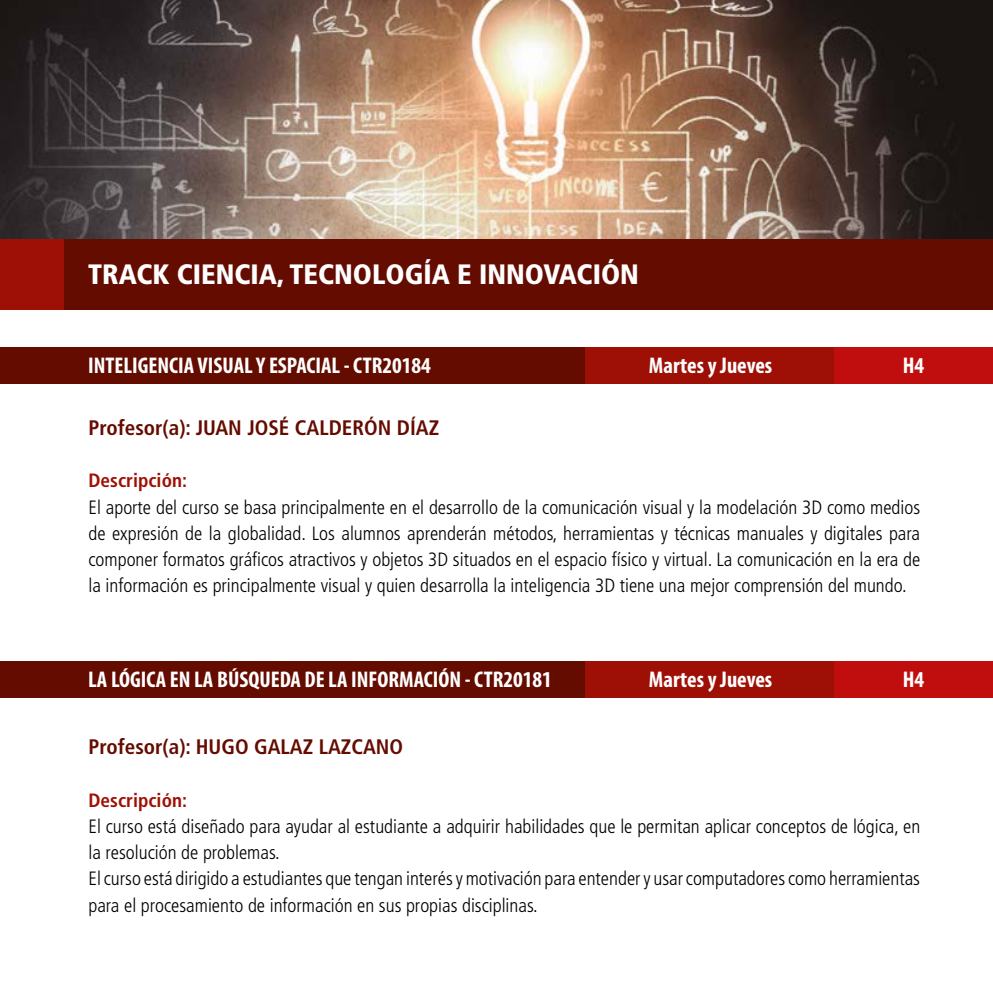
<style>
.page{position:relative;width:993px;height:993px;background:#fff}
.page>*{position:absolute;margin:0;border:0;box-sizing:border-box;transform-origin:0 0}
.t1{font:900 condensed 28px "Frutiger LT Std";color:#fff}
.t2{font:700 condensed 22.75px "Myriad Pro";color:#fff}
.t3{font:700 condensed 21px "Frutiger LT Std";color:#650c00}
.t4{font:300 condensed 19.25px/26.2px "Frutiger LT Std";color:#000;text-align:justify}
.t5{font:700 condensed 19.25px "Frutiger LT Std";color:#9e1006}
</style>
<div class="page">
<img style="left:0;top:0;width:992px;height:239px">
<div style="left:0;top:661px;width:584px;height:36px;background:#650c00"></div>
<div style="left:584px;top:661px;width:252px;height:36px;background:#9e1006"></div>
<div style="left:833px;top:661px;width:159px;height:36px;background:#c00d0e"></div>
<div style="left:0;top:347px;width:584px;height:36px;background:#650c00"></div>
<div style="left:584px;top:347px;width:252px;height:36px;background:#9e1006"></div>
<div style="left:833px;top:347px;width:159px;height:36px;background:#c00d0e"></div>
<div style="left:0;top:239px;width:992px;height:70px;background:#650c00"></div>
<div style="left:0;top:239px;width:63px;height:70px;background:#9e1006"></div>
<h1 class="t1" style="left:88px;top:257px;width:552px">TRACK CIENCIA, TECNOLOGÍA E INNOVACIÓN</h1>
<p class="t2" style="left:88px;top:351px;width:344px">INTELIGENCIA VISUAL Y ESPACIAL - CTR20184</p>
<p class="t2" style="left:648px;top:351px;width:125px">Martes y Jueves</p>
<p class="t2" style="left:902px;top:351px;width:23px">H4</p>
<p class="t3" style="left:88px;top:415px;width:352px">Profesor(a): JUAN JOSÉ CALDERÓN DÍAZ</p>
<p class="t5" style="left:88px;top:469px;width:100px">Descripción:</p>
<p class="t4" style="left:88px;top:494px;width:833px">El aporte del curso se basa principalmente en el desarrollo de la comunicación visual y la modelación 3D como medios de expresión de la globalidad. Los alumnos aprenderán métodos, herramientas y técnicas manuales y digitales para componer formatos gráficos atractivos y objetos 3D situados en el espacio físico y virtual. La comunicación en la era de la información es principalmente visual y quien desarrolla la inteligencia 3D tiene una mejor comprensión del mundo.</p>
<p class="t2" style="left:88px;top:665px;width:465px">LA LÓGICA EN LA BÚSQUEDA DE LA INFORMACIÓN - CTR20181</p>
<p class="t2" style="left:648px;top:665px;width:125px">Martes y Jueves</p>
<p class="t2" style="left:902px;top:665px;width:23px">H4</p>
<p class="t3" style="left:88px;top:734px;width:316px">Profesor(a): HUGO GALAZ LAZCANO</p>
<p class="t5" style="left:88px;top:788px;width:100px">Descripción:</p>
<p class="t4" style="left:88px;top:813px;width:833px;text-align:left">El curso está diseñado para ayudar al estudiante a adquirir habilidades que le permitan aplicar conceptos de lógica, en la resolución de problemas.<br>El curso está dirigido a estudiantes que tengan interés y motivación para entender y usar computadores como herramientas para el procesamiento de información en sus propias disciplinas.</p>
</div>
